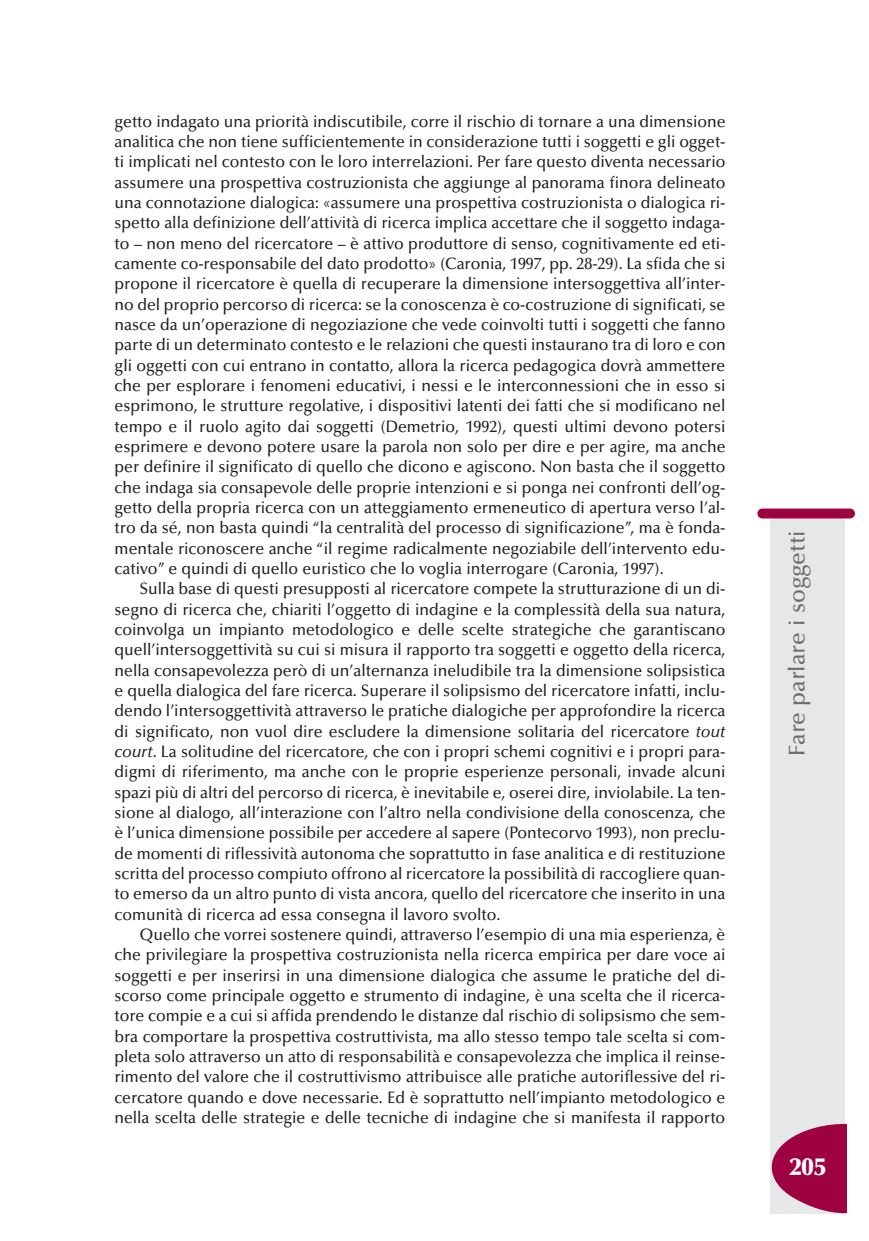
<style>
.page{position:relative;width:869px;height:1241px;background:#fff}
.page>*{position:absolute;margin:0;border:0;box-sizing:border-box;transform-origin:0 0}
.t1{font:900 24.5px "Optima";color:#fff}
.t2{font:500 22.75px "Optima";color:#6c6d70}
.t3{font:500 16.62px "Optima";color:#231f20;scale:.95 1}
.s1{font-style:italic}
</style>
<div class="page">
<div style="left:770px;top:516px;width:74px;height:697px;background:#e6e7e9"></div>
<div style="left:757px;top:508px;width:97px;height:10px;background:#9d0140;border-radius:5px"></div>
<svg style="left:771px;top:1123px;width:76px;height:89px"></svg>
<p class="t3" style="left:115px;top:115px;width:644px">getto indagato una priorità indiscutibile, corre il rischio di tornare a una dimensione</p>
<p class="t3" style="left:115px;top:135px;width:644px">analitica che non tiene sufficientemente in considerazione tutti i soggetti e gli ogget-</p>
<p class="t3" style="left:115px;top:155px;width:644px">ti implicati nel contesto con le loro interrelazioni. Per fare questo diventa necessario</p>
<p class="t3" style="left:115px;top:175px;width:644px">assumere una prospettiva costruzionista che aggiunge al panorama finora delineato</p>
<p class="t3" style="left:115px;top:196px;width:644px">una connotazione dialogica: «assumere una prospettiva costruzionista o dialogica ri-</p>
<p class="t3" style="left:115px;top:216px;width:644px">spetto alla definizione dell’attività di ricerca implica accettare che il soggetto indaga-</p>
<p class="t3" style="left:115px;top:236px;width:644px">to – non meno del ricercatore – è attivo produttore di senso, cognitivamente ed eti-</p>
<p class="t3" style="left:115px;top:257px;width:644px">camente co-responsabile del dato prodotto» (Caronia, 1997, pp. 28-29). La sfida che si</p>
<p class="t3" style="left:115px;top:277px;width:644px">propone il ricercatore è quella di recuperare la dimensione intersoggettiva all’inter-</p>
<p class="t3" style="left:115px;top:297px;width:644px">no del proprio percorso di ricerca: se la conoscenza è co-costruzione di significati, se</p>
<p class="t3" style="left:115px;top:318px;width:644px">nasce da un’operazione di negoziazione che vede coinvolti tutti i soggetti che fanno</p>
<p class="t3" style="left:115px;top:338px;width:644px">parte di un determinato contesto e le relazioni che questi instaurano tra di loro e con</p>
<p class="t3" style="left:115px;top:358px;width:644px">gli oggetti con cui entrano in contatto, allora la ricerca pedagogica dovrà ammettere</p>
<p class="t3" style="left:115px;top:379px;width:644px">che per esplorare i fenomeni educativi, i nessi e le interconnessioni che in esso si</p>
<p class="t3" style="left:115px;top:399px;width:644px">esprimono, le strutture regolative, i dispositivi latenti dei fatti che si modificano nel</p>
<p class="t3" style="left:115px;top:419px;width:644px">tempo e il ruolo agito dai soggetti (Demetrio, 1992), questi ultimi devono potersi</p>
<p class="t3" style="left:115px;top:440px;width:644px">esprimere e devono potere usare la parola non solo per dire e per agire, ma anche</p>
<p class="t3" style="left:115px;top:460px;width:644px">per definire il significato di quello che dicono e agiscono. Non basta che il soggetto</p>
<p class="t3" style="left:115px;top:480px;width:644px">che indaga sia consapevole delle proprie intenzioni e si ponga nei confronti dell’og-</p>
<p class="t3" style="left:115px;top:501px;width:644px">getto della propria ricerca con un atteggiamento ermeneutico di apertura verso l’al-</p>
<p class="t3" style="left:115px;top:521px;width:644px">tro da sé, non basta quindi “la centralità del processo di significazione”, ma è fonda-</p>
<p class="t3" style="left:115px;top:541px;width:644px">mentale riconoscere anche “il regime radicalmente negoziabile dell’intervento edu-</p>
<p class="t3" style="left:115px;top:561px;width:579px">cativo” e quindi di quello euristico che lo voglia interrogare (Caronia, 1997).</p>
<p class="t3" style="left:139px;top:582px;width:618px">Sulla base di questi presupposti al ricercatore compete la strutturazione di un di-</p>
<p class="t3" style="left:115px;top:602px;width:644px">segno di ricerca che, chiariti l’oggetto di indagine e la complessità della sua natura,</p>
<p class="t3" style="left:115px;top:622px;width:644px">coinvolga un impianto metodologico e delle scelte strategiche che garantiscano</p>
<p class="t3" style="left:115px;top:643px;width:644px">quell’intersoggettività su cui si misura il rapporto tra soggetti e oggetto della ricerca,</p>
<p class="t3" style="left:115px;top:663px;width:644px">nella consapevolezza però di un’alternanza ineludibile tra la dimensione solipsistica</p>
<p class="t3" style="left:115px;top:683px;width:644px">e quella dialogica del fare ricerca. Superare il solipsismo del ricercatore infatti, inclu-</p>
<p class="t3" style="left:115px;top:704px;width:644px">dendo l’intersoggettività attraverso le pratiche dialogiche per approfondire la ricerca</p>
<p class="t3" style="left:115px;top:724px;width:644px">di significato, non vuol dire escludere la dimensione solitaria del ricercatore <span class="s1">tout</span></p>
<p class="t3" style="left:115px;top:744px;width:644px"><span class="s1">court</span>. La solitudine del ricercatore, che con i propri schemi cognitivi e i propri para-</p>
<p class="t3" style="left:115px;top:765px;width:644px">digmi di riferimento, ma anche con le proprie esperienze personali, invade alcuni</p>
<p class="t3" style="left:115px;top:785px;width:644px">spazi più di altri del percorso di ricerca, è inevitabile e, oserei dire, inviolabile. La ten-</p>
<p class="t3" style="left:115px;top:805px;width:644px">sione al dialogo, all’interazione con l’altro nella condivisione della conoscenza, che</p>
<p class="t3" style="left:115px;top:826px;width:644px">è l’unica dimensione possibile per accedere al sapere (Pontecorvo 1993), non preclu-</p>
<p class="t3" style="left:114px;top:846px;width:644px">de momenti di riflessività autonoma che soprattutto in fase analitica e di restituzione</p>
<p class="t3" style="left:114px;top:866px;width:644px">scritta del processo compiuto offrono al ricercatore la possibilità di raccogliere quan-</p>
<p class="t3" style="left:114px;top:887px;width:644px">to emerso da un altro punto di vista ancora, quello del ricercatore che inserito in una</p>
<p class="t3" style="left:114px;top:907px;width:407px">comunità di ricerca ad essa consegna il lavoro svolto.</p>
<p class="t3" style="left:139px;top:927px;width:618px">Quello che vorrei sostenere quindi, attraverso l’esempio di una mia esperienza, è</p>
<p class="t3" style="left:114px;top:947px;width:644px">che privilegiare la prospettiva costruzionista nella ricerca empirica per dare voce ai</p>
<p class="t3" style="left:114px;top:968px;width:644px">soggetti e per inserirsi in una dimensione dialogica che assume le pratiche del di-</p>
<p class="t3" style="left:114px;top:988px;width:644px">scorso come principale oggetto e strumento di indagine, è una scelta che il ricerca-</p>
<p class="t3" style="left:114px;top:1008px;width:644px">tore compie e a cui si affida prendendo le distanze dal rischio di solipsismo che sem-</p>
<p class="t3" style="left:114px;top:1029px;width:644px">bra comportare la prospettiva costruttivista, ma allo stesso tempo tale scelta si com-</p>
<p class="t3" style="left:114px;top:1049px;width:644px">pleta solo attraverso un atto di responsabilità e consapevolezza che implica il reinse-</p>
<p class="t3" style="left:114px;top:1069px;width:644px">rimento del valore che il costruttivismo attribuisce alle pratiche autoriflessive del ri-</p>
<p class="t3" style="left:114px;top:1090px;width:644px">cercatore quando e dove necessarie. Ed è soprattutto nell’impianto metodologico e</p>
<p class="t3" style="left:114px;top:1110px;width:644px">nella scelta delle strategie e delle tecniche di indagine che si manifesta il rapporto</p>
<p class="t2" style="left:787px;top:755px;width:226px;rotate:-90deg">Fare parlare i soggetti</p>
<p class="t1" style="left:789px;top:1156px;width:38px">205</p>
</div>
